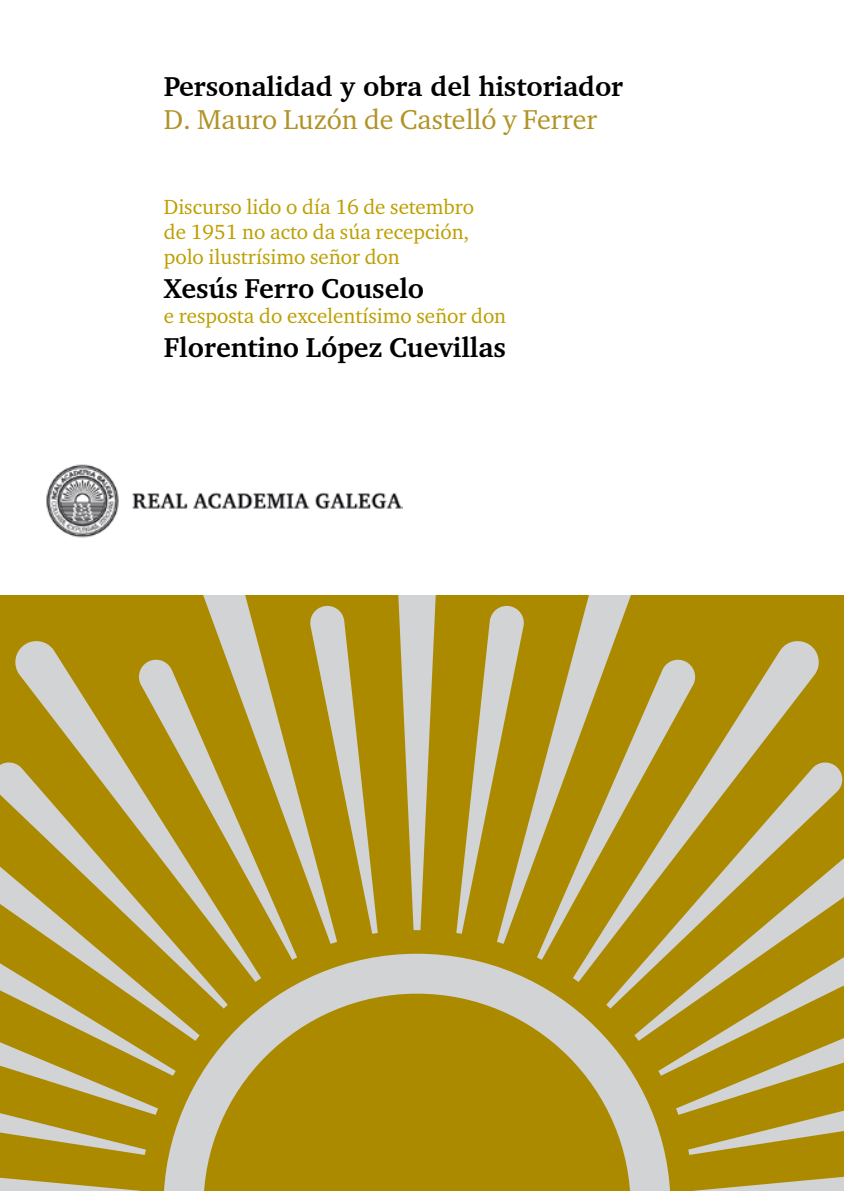
<style>
.page{position:relative;width:844px;height:1191px;background:#fff}
.page>*{position:absolute;margin:0;border:0;box-sizing:border-box;transform-origin:0 0}
.Créditos{font:700 28px "Charter ITC Std";color:#000}
.Tit_Discurso_Páx_3{font:700 28px "Charter IT Cby BT";color:#000}
.Tit_Discurso_Páx_3-2{font:28px "Charter ITC Std";color:#b19325}
.Créditos-2{font:21px "Charter ITC Std";color:#bd9f00}
</style>
<div class="page">
<div style="left:0;top:595px;width:843px;height:596px;background:#ac8a00"></div>
<svg style="left:398px;top:595px;width:38px;height:335px"></svg>
<svg style="left:203px;top:595px;width:134px;height:349px"></svg>
<svg style="left:15px;top:638px;width:246px;height:122px"></svg>
<svg style="left:309px;top:604px;width:68px;height:329px"></svg>
<svg style="left:136px;top:657px;width:161px;height:296px"></svg>
<svg style="left:0;top:760px;width:228px;height:193px"></svg>
<svg style="left:0;top:902px;width:176px;height:289px"></svg>
<svg style="left:497px;top:595px;width:134px;height:349px"></svg>
<svg style="left:572px;top:638px;width:247px;height:122px"></svg>
<svg style="left:456px;top:604px;width:69px;height:329px"></svg>
<svg style="left:537px;top:657px;width:160px;height:296px"></svg>
<svg style="left:606px;top:760px;width:237px;height:193px"></svg>
<svg style="left:658px;top:902px;width:185px;height:289px"></svg>
<svg style="left:163px;top:953px;width:507px;height:238px"></svg>
<img style="left:46px;top:464px;width:356px;height:73px">
<p class="Tit_Discurso_Páx_3" style="left:164px;top:69px;width:460px">Personalidad y obra del historiador</p>
<p class="Tit_Discurso_Páx_3-2" style="left:164px;top:102px;width:434px">D. Mauro Luzón de Castelló y Ferrer</p>
<p class="Créditos-2" style="left:164px;top:194px;width:312px">Discurso lido o día 16 de setembro</p>
<p class="Créditos-2" style="left:164px;top:219px;width:307px">de 1951 no acto da súa recepción,</p>
<p class="Créditos-2" style="left:164px;top:244px;width:237px">polo ilustrísimo señor don</p>
<p class="Créditos" style="left:164px;top:271px;width:262px">Xesús Ferro Couselo</p>
<p class="Créditos-2" style="left:164px;top:303px;width:344px">e resposta do excelentísimo señor don</p>
<p class="Créditos" style="left:164px;top:330px;width:343px">Florentino López Cuevillas</p>
</div>
